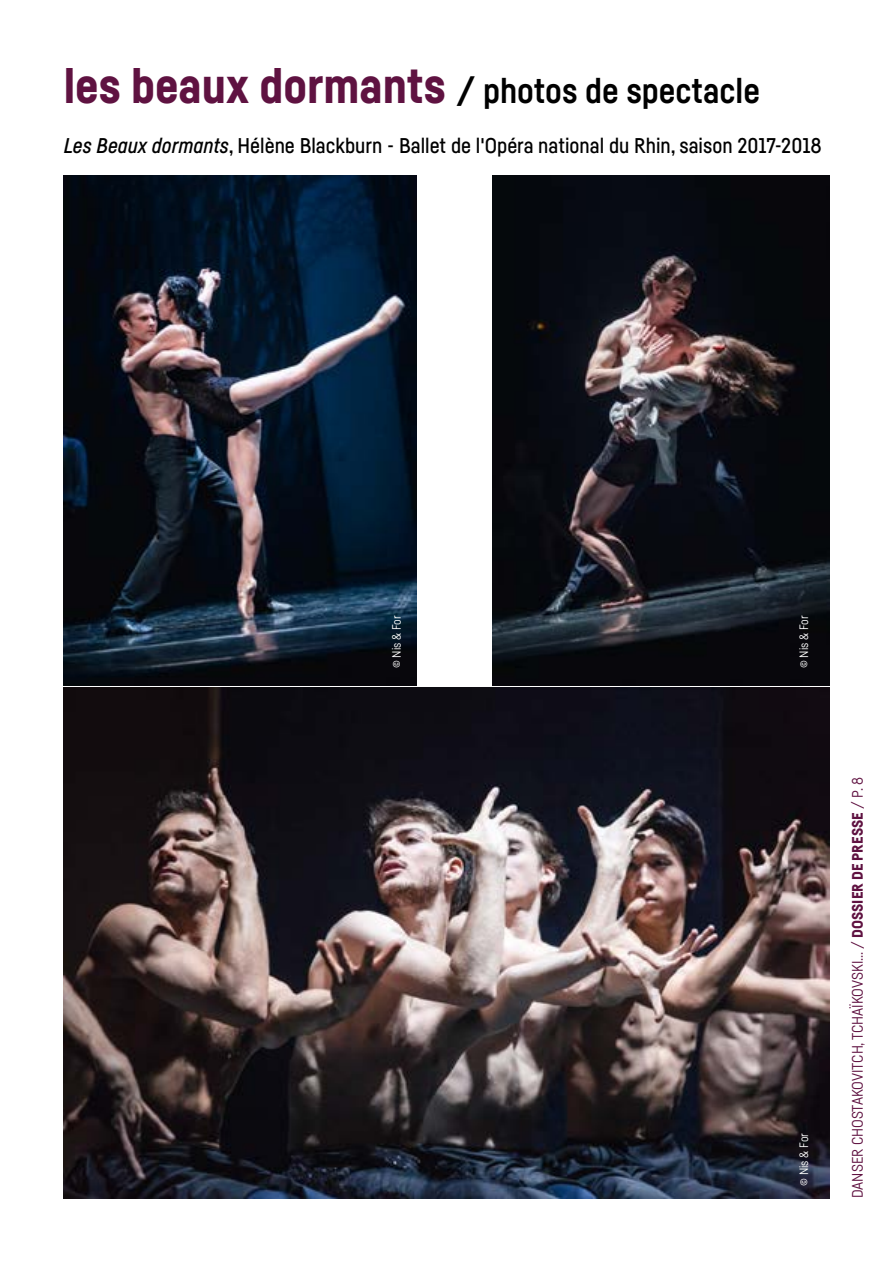
<style>
.page{position:relative;width:893px;height:1263px;background:#fff}
.page>*{position:absolute;margin:0;border:0;box-sizing:border-box;transform-origin:0 0}
.t1{font:700 34.5px "Fabrikat";color:#000}
.t2{font:500 21px "Fabrikat";color:#000}
.t3{font:15px "Fabrikat";color:#5f1241}
.t4{font:12px "Fabrikat";color:#fff}
.s1{font-weight:900;font-size:48px;color:#5f1241}
.s2{font-style:italic}
.s3{font-weight:900}
</style>
<div class="page">
<img style="left:64px;top:175px;width:353px;height:510px">
<img style="left:64px;top:688px;width:765px;height:510px">
<img style="left:493px;top:176px;width:336px;height:509px">
<h1 class="t1" style="left:64px;top:69px;width:698px"><span class="s1">les beaux dormants</span> / photos de spectacle</h1>
<p class="t2" style="left:64px;top:133px;width:759px"><span class="s2">Les Beaux dormants</span>, Hélène Blackburn - Ballet de l'Opéra national du Rhin, saison 2017-2018</p>
<p class="t4" style="left:389px;top:668px;width:54px;rotate:-90deg">© Nis &amp; For</p>
<p class="t4" style="left:797px;top:668px;width:54px;rotate:-90deg">© Nis &amp; For</p>
<p class="t4" style="left:797px;top:1186px;width:54px;rotate:-90deg">© Nis &amp; For</p>
<p class="t3" style="left:848px;top:1198px;width:422px;rotate:-90deg">DANSER CHOSTAKOVITCH, TCHAÏKOVSKI... / <span class="s3">DOSSIER DE PRESSE</span> / P. 8</p>
</div>
